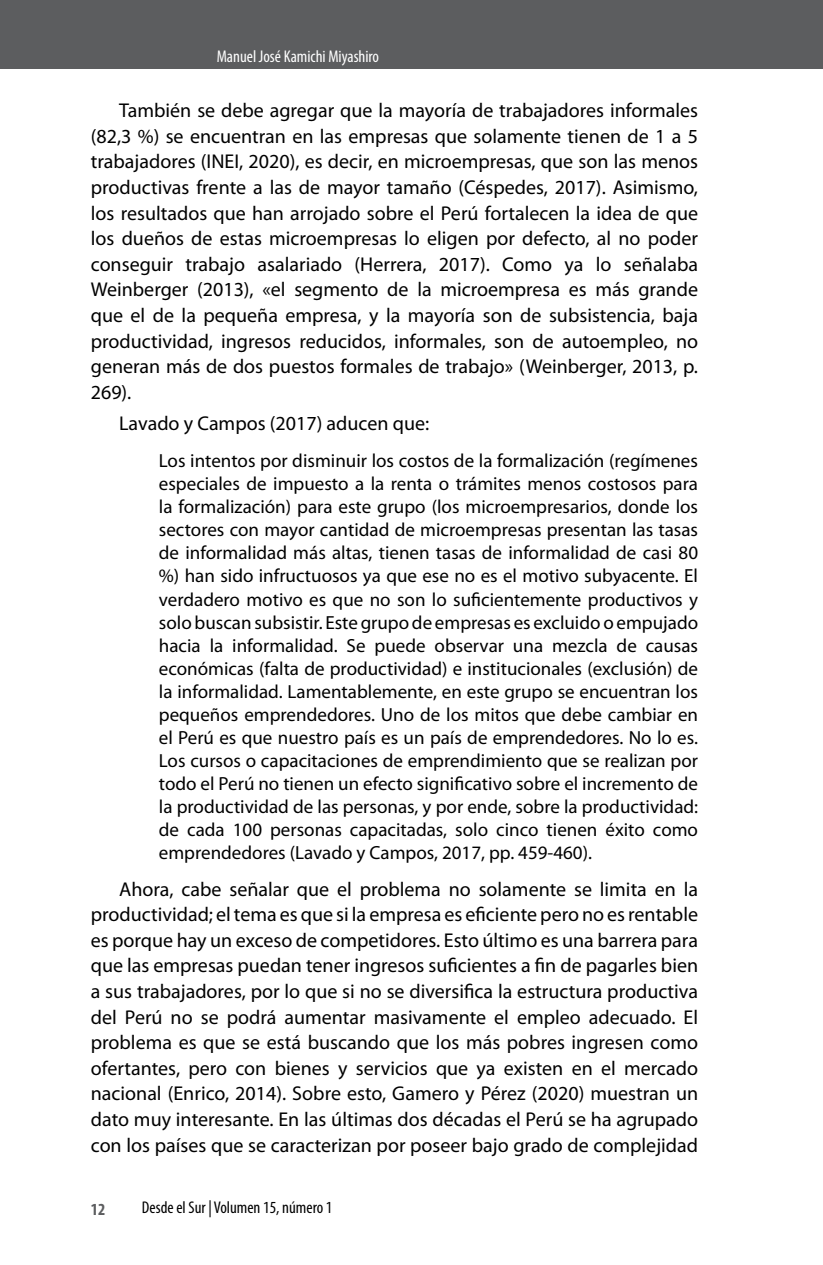
<style>
.page{position:relative;width:823px;height:1265px;background:#fff}
.page>*{position:absolute;margin:0;border:0;box-sizing:border-box;transform-origin:0 0}
.t1{font:20px/25.6px "Myriad Pro";color:#000;text-align:justify}
.t2{font:19px/23px "Myriad Pro";color:#000;text-align:justify}
.t3{font:condensed 17px "Myriad Pro";color:#000}
.t4{font:condensed 17px "Myriad Pro";color:#fff}
.t5{font:700 condensed 17px "Myriad Pro";color:#5c5d5f}
</style>
<div class="page">
<div style="left:0;top:0;width:822px;height:68px;background:#5c5d5f"></div>
<p class="t4" style="left:217px;top:46px;width:164px">Manuel José Kamichi Miyashiro</p>
<p class="t1" style="left:91px;top:97px;width:608px;text-indent:28px">También se debe agregar que la mayoría de trabajadores informales (82,3 %) se encuentran en las empresas que solamente tienen de 1 a 5 trabajadores (INEI, 2020), es decir, en microempresas, que son las menos productivas frente a las de mayor tamaño (Céspedes, 2017). Asimismo, los resultados que han arrojado sobre el Perú fortalecen la idea de que los dueños de estas microempresas lo eligen por defecto, al no poder conseguir trabajo asalariado (Herrera, 2017). Como ya lo señalaba Weinberger (2013), «el segmento de la microempresa es más grande que el de la pequeña empresa, y la mayoría son de subsistencia, baja productividad, ingresos reducidos, informales, son de autoempleo, no generan más de dos puestos formales de trabajo» (Weinberger, 2013, p.<br>269).</p>
<p class="t1" style="left:119px;top:410px;width:311px">Lavado y Campos (2017) aducen que:</p>
<p class="t2" style="left:159px;top:449px;width:540px">Los intentos por disminuir los costos de la formalización (regímenes especiales de impuesto a la renta o trámites menos costosos para la formalización) para este grupo (los microempresarios, donde los sectores con mayor cantidad de microempresas presentan las tasas de informalidad más altas, tienen tasas de informalidad de casi 80 %) han sido infructuosos ya que ese no es el motivo subyacente. El verdadero motivo es que no son lo suficientemente productivos y solo buscan subsistir. Este grupo de empresas es excluido o empujado hacia la informalidad. Se puede observar una mezcla de causas económicas (falta de productividad) e institucionales (exclusión) de la informalidad. Lamentablemente, en este grupo se encuentran los pequeños emprendedores. Uno de los mitos que debe cambiar en el Perú es que nuestro país es un país de emprendedores. No lo es.<br>Los cursos o capacitaciones de emprendimiento que se realizan por todo el Perú no tienen un efecto significativo sobre el incremento de la productividad de las personas, y por ende, sobre la productividad: de cada 100 personas capacitadas, solo cinco tienen éxito como emprendedores (Lavado y Campos, 2017, pp. 459-460).</p>
<p class="t1" style="left:91px;top:875px;width:608px;text-indent:28px">Ahora, cabe señalar que el problema no solamente se limita en la productividad; el tema es que si la empresa es eficiente pero no es rentable es porque hay un exceso de competidores. Esto último es una barrera para que las empresas puedan tener ingresos suficientes a fin de pagarles bien a sus trabajadores, por lo que si no se diversifica la estructura productiva del Perú no se podrá aumentar masivamente el empleo adecuado. El problema es que se está buscando que los más pobres ingresen como ofertantes, pero con bienes y servicios que ya existen en el mercado nacional (Enrico, 2014). Sobre esto, Gamero y Pérez (2020) muestran un dato muy interesante. En las últimas dos décadas el Perú se ha agrupado con los países que se caracterizan por poseer bajo grado de complejidad</p>
<p class="t5" style="left:91px;top:1198px;width:16px">12</p>
<p class="t3" style="left:142px;top:1196px;width:192px">Desde el Sur | Volumen 15, número 1</p>
</div>
